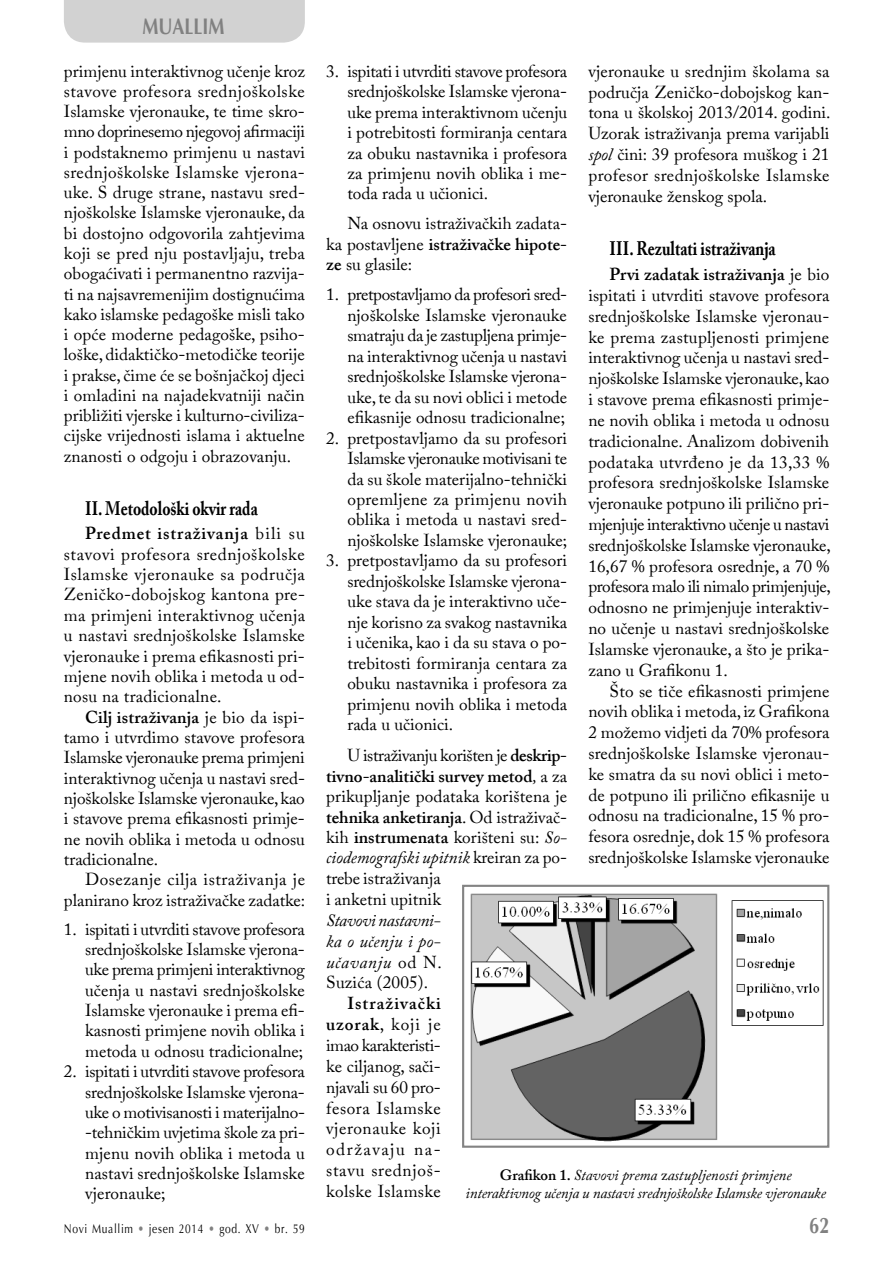
<style>
.page{position:relative;width:893px;height:1262px;background:#fff}
.page>*{position:absolute;margin:0;border:0;box-sizing:border-box;transform-origin:0 0}
.t1{font:700 22.5px "Optima";color:#818181;scale:.8 1}
.t2{font:700 19.5px "Adobe Caslon Pro";color:#000;scale:.8 1}
.t3{font:17.25px/20.4px "Adobe Caslon Pro";color:#000;text-align:justify}
.t4{font:italic 17.25px/20.9px "Adobe Caslon Pro";letter-spacing:.01em;color:#000;text-align:justify}
.t5{font:italic 15px/18px "Adobe Caslon Pro";letter-spacing:-.01em;color:#000;text-align:center}
.t6{font:12.75px "Optima";letter-spacing:.065em;color:#000;scale:.8 1}
.s1{font-weight:600}
.s2{font-style:italic}
.s3{font-style:normal}
.s4{font-weight:600;font-style:normal}
.s5{color:#818181}
</style>
<div class="page">
<div style="left:64px;top:0;width:241px;height:43px;background:#d2d2d2"></div>
<img style="left:470px;top:893px;width:354px;height:249px">
<div style="left:462px;top:885px;width:367px;height:263px;border:2px solid #838383"></div>
<h1 class="t1" style="left:142px;top:12px;width:104px">MuallIM</h1>
<p class="t3" style="left:64px;top:60px;width:243px">primjenu interaktivnog učenje kroz stavove profesora srednjoškolske Islamske vjeronauke, te time skro&shy;mno doprinesemo njegovoj afirmaciji i podstaknemo primjenu u nastavi srednjoškolske Islamske vjerona&shy;uke. S druge strane, nastavu sred&shy;njoškolske Islamske vjeronauke, da bi dostojno odgovorila zahtjevima koji se pred nju postavljaju, treba obogaćivati i permanentno razvija&shy;ti na najsavremenijim dostignućima kako islamske pedagoške misli tako i opće moderne pedagoške, psiho&shy;loške, didaktičko-metodičke teorije i prakse, čime će se bošnjačkoj djeci i omladini na najadekvatniji način približiti vjerske i kulturno-civiliza&shy;cijske vrijednosti islama i aktuelne znanosti o odgoju i obrazovanju.</p>
<p class="t2" style="left:85px;top:497px;width:217px">II. Metodološki okvir rada</p>
<p class="t3" style="left:64px;top:523px;width:243px;text-indent:21px"><span class="s1">Predmet istraživanja</span> bili su stavovi profesora srednjoškolske Islamske vjeronauke sa područja Zeničko-dobojskog kantona pre&shy;ma primjeni interaktivnog učenja u nastavi srednjoškolske Islamske vjeronauke i prema efikasnosti pri&shy;mjene novih oblika i metoda u od&shy;nosu na tradicionalne.</p>
<p class="t3" style="left:64px;top:706px;width:243px;text-indent:21px"><span class="s1">Cilj istraživanja</span> je bio da ispi&shy;tamo i utvrdimo stavove profesora Islamske vjeronauke prema primjeni interaktivnog učenja u nastavi sred&shy;njoškolske Islamske vjeronauke, kao i stavove prema efikasnosti primje&shy;ne novih oblika i metoda u odnosu tradicionalne.</p>
<p class="t3" style="left:64px;top:869px;width:243px;text-align:right">Dosezanje cilja istraživanja je planirano kroz istraživačke zadatke:</p>
<p class="t3" style="left:85px;top:919px;width:221px;text-indent:-21px">1. ispitati i utvrditi stavove profesora srednjoškolske Islamske vjerona&shy;uke prema primjeni interaktivnog učenja u nastavi srednjoškolske Islamske vjeronauke i prema efi&shy;kasnosti primjene novih oblika i metoda u odnosu tradicionalne;</p>
<p class="t3" style="left:85px;top:1061px;width:221px;text-indent:-21px">2. ispitati i utvrditi stavove profesora srednjoškolske Islamske vjerona&shy;uke o motivisanosti i materijalno--tehničkim uvjetima škole za pri&shy;mjenu novih oblika i metoda u nastavi srednjoškolske Islamske vjeronauke;</p>
<p class="t3" style="left:347px;top:61px;width:221px;text-indent:-21px">3. ispitati i utvrditi stavove profesora srednjoškolske Islamske vjerona&shy;uke prema interaktivnom učenju i potrebitosti formiranja centara za obuku nastavnika i profesora za primjenu novih oblika i me&shy;toda rada u učionici.</p>
<p class="t3" style="left:326px;top:213px;width:242px;text-indent:21px">Na osnovu istraživačkih zadata&shy;ka postavljene <span class="s1">istraživačke hipote&shy;ze</span> su glasile:</p>
<p class="t3" style="left:347px;top:284px;width:221px;text-indent:-21px">1. pretpostavljamo da profesori sred&shy;njoškolske Islamske vjeronauke smatraju da je zastupljena primje&shy;na interaktivnog učenja u nastavi srednjoškolske Islamske vjerona&shy;uke, te da su novi oblici i metode efikasnije odnosu tradicionalne;</p>
<p class="t3" style="left:347px;top:427px;width:221px;text-indent:-21px">2. pretpostavljamo da su profesori Islamske vjeronauke motivisani te da su škole materijalno-tehnički opremljene za primjenu novih oblika i metoda u nastavi sred&shy;njoškolske Islamske vjeronauke;</p>
<p class="t3" style="left:347px;top:550px;width:221px;text-indent:-21px">3. pretpostavljamo da su profesori srednjoškolske Islamske vjerona&shy;uke stava da je interaktivno uče&shy;nje korisno za svakog nastavnika i učenika, kao i da su stava o po&shy;trebitosti formiranja centara za obuku nastavnika i profesora za primjenu novih oblika i metoda rada u učionici.</p>
<p class="t3" style="left:326px;top:745px;width:242px;text-align:left;text-indent:21px">U istraživanju korišten je <span class="s1">deskrip&shy;tivno-analitički survey metod</span><span class="s2">,</span> a za prikupljanje podataka korištena je <span class="s1">tehnika anketiranja</span>. Od istraživač&shy;kih <span class="s1">instrumenata</span> korišteni su: <span class="s2">So&shy;ciodemografski upitnik</span> kreiran za po&shy;trebe istraživanja<br>i anketni upitnik</p>
<p class="t4" style="left:326px;top:910px;width:117px">Stavovi nastavni&shy;ka o učenju i po&shy;učavanju <span class="s3">od N.<br>Suzića (2005).</span></p>
<p class="t3" style="left:326px;top:993px;width:116px;line-height:20.9px;text-indent:21px"><span class="s1">Istraživački uzorak</span>, koji je imao karakteristi&shy;ke ciljanog, sači&shy;njavali su 60 pro&shy;fesora Islamske vjeronauke koji održavaju na&shy;stavu srednjoš&shy;kolske Islamske</p>
<p class="t3" style="left:588px;top:60px;width:244px;line-height:20.9px">vjeronauke u srednjim školama sa područja Zeničko-dobojskog kan&shy;tona u školskoj 2013/2014. godini.<br>Uzorak istraživanja prema varijabli <span class="s2">spol</span> čini: 39 profesora muškog i 21 profesor srednjoškolske Islamske vjeronauke ženskog spola.</p>
<p class="t2" style="left:610px;top:237px;width:209px">III. Rezultati istraživanja</p>
<p class="t3" style="left:588px;top:264px;width:244px;line-height:20.9px;text-indent:21px"><span class="s1">Prvi zadatak istraživanja</span> je bio ispitati i utvrditi stavove profesora srednjoškolske Islamske vjeronau&shy;ke prema zastupljenosti primjene interaktivnog učenja u nastavi sred&shy;njoškolske Islamske vjeronauke, kao i stavove prema efikasnosti primje&shy;ne novih oblika i metoda u odnosu tradicionalne. Analizom dobivenih podataka utvrđeno je da 13,33 % profesora srednjoškolske Islamske vjeronauke potpuno ili prilično pri&shy;mjenjuje interaktivno učenje u nastavi srednjoškolske Islamske vjeronauke, 16,67 % profesora osrednje, a 70 % profesora malo ili nimalo primjenjuje, odnosno ne primjenjuje interaktiv&shy;no učenje u nastavi srednjo školske Islamske vjeronauke, a što je prika&shy;zano u Grafikonu 1.</p>
<p class="t3" style="left:588px;top:680px;width:243px;line-height:20.9px;text-indent:21px">Što se tiče efikasnosti primjene novih oblika i metoda, iz Grafikona 2 možemo vidjeti da 70% profesora srednjoškolske Islamske vjeronau&shy;ke smatra da su novi oblici i meto&shy;de potpuno ili prilično efikasnije u odnosu na tradicionalne, 15 % pro&shy;fesora osrednje, dok 15 % profesora srednjoškolske Islamske vjeronauke</p>
<p class="t5" style="left:465px;top:1166px;width:362px"><span class="s4">Grafikon 1.</span> Stavovi prema <span class="s3">z</span>astupljenosti primjene interaktivnog učenja u nastavi srednjoškolske Islamske vjeronauke</p>
<p class="t6" style="left:64px;top:1221px;width:303px">Novi Muallim <span class="s5">•</span> jesen 2014 <span class="s5">•</span> god. XV <span class="s5">•</span> br. 59</p>
<h1 class="t1" style="left:809px;top:1211px;width:27px">62</h1>
</div>
